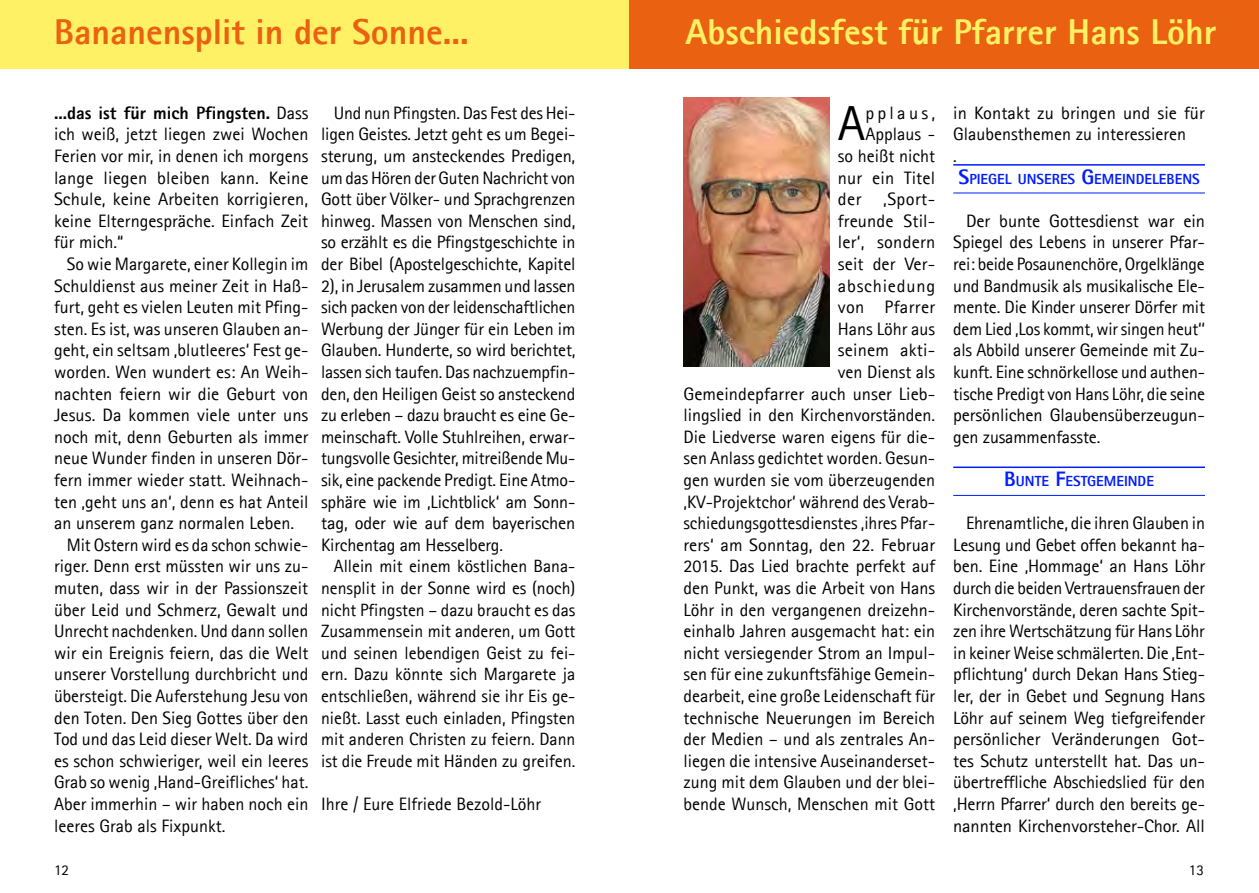
<style>
.page{position:relative;width:1259px;height:893px;background:#fff}
.page>*{position:absolute;margin:0;border:0;box-sizing:border-box;transform-origin:0 0}
.t1{font:49.35px "Agfa Rotis Sans Serif";color:#000}
.t2{font:800 36px "Agfa Rotis Sans Serif";color:#fff165}
.t3{font:800 36px "Agfa Rotis Sans Serif";color:#ea6211}
.t4{font:18px/21.6px "Agfa Rotis Sans Serif";color:#000;text-align:justify}
.t5{font:17.85px/21.6px "Agfa Rotis Sans Serif";color:#000;text-align:justify}
.t6{font:15px "Agfa Rotis Sans Serif";color:#000}
.t7{font:800 14.7px "Agfa Rotis Sans Serif";color:#001cff}
.s1{font-weight:800}
.s2{font-size:17.85px}
.s3{font-size:21px}
</style>
<div class="page">
<hr style="left:953px;top:164px;width:252px;height:2px;background:#001cff">
<hr style="left:953px;top:193px;width:252px;height:1px;background:#001cff">
<hr style="left:953px;top:467px;width:252px;height:1px;background:#001cff">
<hr style="left:953px;top:495px;width:252px;height:1px;background:#001cff">
<div style="left:0;top:0;width:629px;height:68px;background:#fff165"></div>
<div style="left:629px;top:0;width:630px;height:68px;background:#ea6211"></div>
<img style="left:683px;top:97px;width:146px;height:270px">
<h2 class="t3" style="left:54px;top:9px;width:416px">Bananensplit in der Sonne...</h2>
<h2 class="t2" style="left:685px;top:9px;width:532px">Abschiedsfest für Pfarrer Hans Löhr</h2>
<p class="t4" style="left:54px;top:102px;width:256px"><span class="s1">...das ist für mich Pfingsten.</span> Dass ich weiß, jetzt liegen zwei Wochen Ferien vor mir, in denen ich morgens lange liegen bleiben kann. Keine Schule, keine Arbeiten korrigieren, keine Elterngespräche. Einfach Zeit für mich.“</p>
<p class="t4" style="left:67px;top:253px;width:243px">So wie Margarete, einer Kollegin im</p>
<p class="t4" style="left:54px;top:275px;width:256px">Schuldienst aus meiner Zeit in Haß-</p>
<p class="t4" style="left:54px;top:296px;width:256px">furt, geht es vielen Leuten mit Pfing-</p>
<p class="t4" style="left:54px;top:318px;width:256px">sten. Es ist, was unseren Glauben an-</p>
<p class="t4" style="left:54px;top:339px;width:256px">geht, ein seltsam ‚blutleeres‘ Fest ge-</p>
<p class="t4" style="left:54px;top:361px;width:256px">worden. Wen wundert es: An Weih-</p>
<p class="t4" style="left:54px;top:383px;width:256px">nachten feiern wir die Geburt von</p>
<p class="t4" style="left:54px;top:404px;width:256px">Jesus. Da kommen viele unter uns</p>
<p class="t4" style="left:54px;top:426px;width:256px">noch mit, denn Geburten als immer</p>
<p class="t4" style="left:54px;top:447px;width:256px">neue Wunder finden in unseren Dör-</p>
<p class="t4" style="left:54px;top:469px;width:256px">fern immer wieder statt. Weihnach-</p>
<p class="t4" style="left:54px;top:491px;width:256px">ten ‚geht uns an‘, denn es hat Anteil</p>
<p class="t4" style="left:54px;top:512px;width:240px">an unserem ganz normalen Leben.</p>
<p class="t4" style="left:67px;top:534px;width:243px">Mit Ostern wird es da schon schwie-</p>
<p class="t4" style="left:54px;top:555px;width:256px">riger. Denn erst müssten wir uns zu-</p>
<p class="t4" style="left:54px;top:577px;width:256px">muten, dass wir in der Passionszeit</p>
<p class="t4" style="left:54px;top:599px;width:256px">über Leid und Schmerz, Gewalt und</p>
<p class="t4" style="left:54px;top:620px;width:256px">Unrecht nachdenken. Und dann sollen</p>
<p class="t4" style="left:54px;top:642px;width:256px">wir ein Ereignis feiern, das die Welt</p>
<p class="t4" style="left:54px;top:663px;width:256px">unserer Vorstellung durchbricht und</p>
<p class="t4" style="left:54px;top:685px;width:256px">übersteigt. Die Auferstehung Jesu von</p>
<p class="t4" style="left:54px;top:707px;width:256px">den Toten. Den Sieg Gottes über den</p>
<p class="t4" style="left:54px;top:728px;width:256px">Tod und das Leid dieser Welt. Da wird</p>
<p class="t4" style="left:54px;top:750px;width:256px">es schon schwieriger, weil ein leeres</p>
<p class="t4" style="left:54px;top:771px;width:254px">Grab so wenig ‚Hand-Greifliches‘ hat.</p>
<p class="t4" style="left:54px;top:793px;width:256px">Aber immerhin – wir haben noch ein</p>
<p class="t4" style="left:54px;top:815px;width:171px">leeres Grab als Fixpunkt.</p>
<p class="t4" style="left:321px;top:102px;width:256px;text-indent:13px">Und nun Pfingsten. Das Fest des Hei&shy;ligen Geistes. Jetzt geht es um Begei&shy;sterung, um ansteckendes Predigen, um das Hören der Guten Nachricht von Gott über Völker- und Sprachgrenzen hinweg. Massen von Menschen sind, so erzählt es die Pfingstgeschichte in der Bibel (Apostelgeschichte, Kapitel 2), in Jerusalem zusammen und lassen sich packen von der leidenschaftlichen Werbung der Jünger für ein Leben im Glauben. Hunderte, so wird berichtet, lassen sich taufen. Das nachzuempfin&shy;den, den Heiligen Geist so ansteckend zu erleben – dazu braucht es eine Ge&shy;meinschaft. Volle Stuhlreihen, erwar&shy;tungsvolle Gesichter, mitreißende Mu&shy;sik, eine packende Predigt. Eine Atmo&shy;sphäre wie im ‚Lichtblick‘ am Sonn&shy;tag, oder wie auf dem bayerischen Kirchentag am Hesselberg.</p>
<p class="t5" style="left:321px;top:555px;width:256px;text-indent:13px">Allein mit einem köstlichen Bana&shy;nensplit in der Sonne wird es (noch) nicht Pfingsten – dazu braucht es das Zusammensein mit anderen, um Gott und seinen lebendigen Geist zu fei&shy;ern. Dazu könnte sich Margarete ja entschließen, während sie ihr Eis ge&shy;nießt. Lasst euch einladen, Pfingsten mit anderen Christen zu feiern. Dann</p>
<p class="t4" style="left:321px;top:750px;width:254px"><span class="s2">ist die Freude mit</span> Händen zu greifen.</p>
<p class="t4" style="left:321px;top:793px;width:221px">Ihre / Eure Elfriede Bezold-Löhr</p>
<p class="t4" style="left:683px;top:102px;width:253px;text-align:right">pplaus,<br>Applaus -<br>so heißt nicht<br>nur ein Titel<br>der ‚Sport-<br>freunde Stil-<br>ler‘, sondern<br>seit der Ver-<br>abschiedung<br>von Pfarrer<br>Hans Löhr aus<br>seinem akti-<br>ven Dienst als<br>Gemeindepfarrer auch unser Lieb&shy;lingslied in den Kirchenvorständen.<br>Die Liedverse waren eigens für die&shy;sen Anlass gedichtet worden. Gesun&shy;gen wurden sie vom überzeugenden ‚KV-Projektchor‘ während des Verab&shy;schiedungsgottesdienstes ‚ihres Pfar&shy;rers‘ am Sonntag, den 22. Februar<br>2015. Das Lied brachte perfekt auf den Punkt, was die Arbeit von Hans<br>Löhr in den vergangenen dreizehn&shy;einhalb Jahren ausgemacht hat: ein nicht versiegender Strom an Impul&shy;sen für eine zukunftsfähige Gemein&shy;dearbeit, eine große Leidenschaft für technische Neuerungen im Bereich der Medien – und als zentrales An&shy;liegen die intensive Auseinanderset&shy;zung mit dem Glauben und der blei&shy;bende Wunsch, Menschen mit Gott</p>
<p class="t4" style="left:953px;top:102px;width:253px;text-align:left">in Kontakt zu bringen und sie für<br>Glaubensthemen zu interessieren<br>.</p>
<h1 class="t1" style="left:838px;top:95px;width:29px">A</h1>
<p class="t7" style="left:958px;top:169px;width:243px"><span class="s3">S</span>PIEGEL UNSERES <span class="s3">G</span>EMEINDELEBENS</p>
<p class="t4" style="left:953px;top:210px;width:253px;text-indent:13px">Der bunte Gottesdienst war ein Spiegel des Lebens in unserer Pfar&shy;rei: beide Posaunenchöre, Orgelklänge und Bandmusik als musikalische Ele&shy;mente. Die Kinder unserer Dörfer mit dem Lied ‚Los kommt, wir singen heut‘‘ als Abbild unserer Gemeinde mit Zu&shy;kunft. Eine schnörkellose und authen&shy;tische Predigt von Hans Löhr, die seine persönlichen Glaubensüberzeugun&shy;gen zusammenfasste.</p>
<p class="t7" style="left:1004px;top:472px;width:151px"><span class="s3">B</span>UNTE <span class="s3">F</span>ESTGEMEINDE</p>
<p class="t4" style="left:953px;top:512px;width:253px;text-indent:13px">Ehrenamtliche, die ihren Glauben in Lesung und Gebet offen bekannt ha&shy;ben. Eine ‚Hommage‘ an Hans Löhr durch die beiden Vertrauensfrauen der Kirchenvorstände, deren sachte Spit&shy;zen ihre Wertschätzung für Hans Löhr in keiner Weise schmälerten. Die ‚Ent&shy;pflichtung‘ durch Dekan Hans Stieg&shy;ler, der in Gebet und Segnung Hans Löhr auf seinem Weg tiefgreifender persönlicher Veränderungen Got&shy;tes Schutz unterstellt hat. Das un&shy;übertreffliche Abschiedslied für den ‚Herrn Pfarrer‘ durch den bereits ge&shy;nannten Kirchenvorsteher-Chor. All</p>
<p class="t6" style="left:54px;top:861px;width:16px">12</p>
<p class="t6" style="left:1189px;top:861px;width:16px">13</p>
</div>
